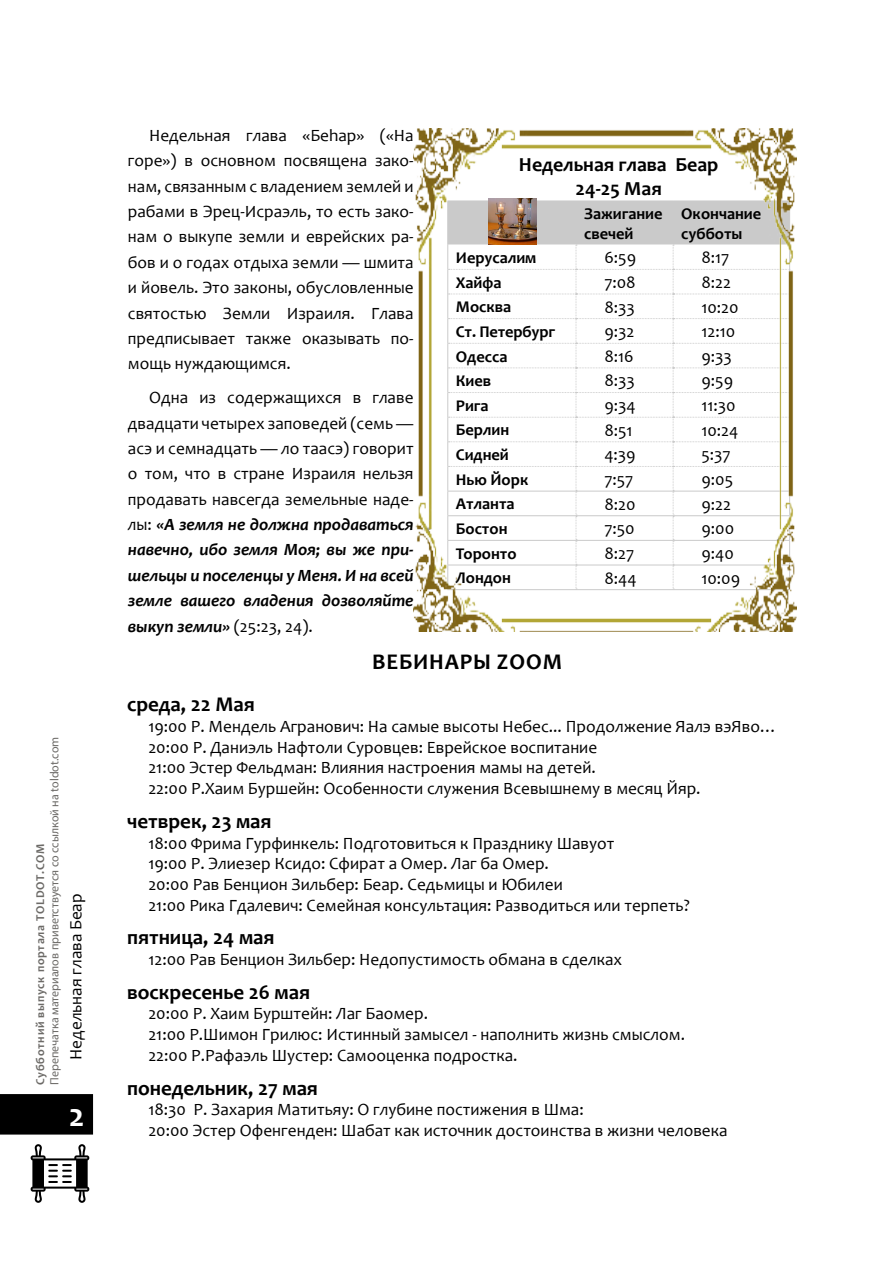
<style>
.page{position:relative;width:893px;height:1263px;background:#fff}
.page>*{position:absolute;margin:0;border:0;box-sizing:border-box;transform-origin:0 0}
.t1{font:700 33px "Candara";color:#fff}
.t2{font:700 22.5px "Candara";letter-spacing:.04em;color:#000}
.t3{font:700 21px "Candara";color:#000}
.t4{font:700 19.95px/24px "Candara";color:#000;text-align:center}
.t5{font:17.25px/25.3px "Candara";color:#000}
.t6{font:700 16.35px/19.6px "Candara";color:#000}
.t7{font:12px "Myriad Pro";color:#6c6a67}
.t8{font:700 12px "Candara";letter-spacing:.06em;color:#6c6a67}
.s1{font-weight:700;font-style:italic}
</style>
<div class="page">
<div style="left:0;top:1094px;width:93px;height:40px;background:#000"></div>
<svg style="left:31px;top:1144px;width:58px;height:59px"></svg>
<img style="left:414px;top:128px;width:383px;height:503px">
<p class="t7" style="left:47px;top:1085px;width:350px;rotate:-90deg">Перепечатка материалов приветствуется со ссылкой на toldot.com</p>
<p class="t8" style="left:33px;top:1085px;width:243px;rotate:-90deg">Субботний выпуск портала TOLDOT.COM</p>
<p class="t5" style="left:63px;top:1060px;width:168px;rotate:-90deg">Недельная глава Беар</p>
<h1 class="t1" style="left:69px;top:1095px;width:17px">2</h1>
<p class="t5" style="left:128px;top:122px;width:287px;text-align:justify;text-indent:21px">Недельная глава «Беhар» («На горе») в основном посвящена зако&shy;нам, связанным с владением землей и рабами в Эрец-Исраэль, то есть зако&shy;нам о выкупе земли и еврейских ра&shy;бов и о годах отдыха земли — шмита и йовель. Это законы, обусловленные святостью Земли Израиля. Глава предписывает также оказывать по&shy;мощь нуждающимся.</p>
<p class="t5" style="left:128px;top:385px;width:287px;text-align:justify;text-indent:21px">Одна из содержащихся в главе двадцати четырех заповедей (семь — асэ и семнадцать — ло таасэ) говорит о том, что в стране Израиля нельзя продавать навсегда земельные наде&shy;лы: <span class="s1">«А земля не должна продаваться навечно, ибо земля Моя; вы же при&shy;шельцы и поселенцы у Меня. И на всей земле вашего владения дозволяйте выкуп земли»</span> (25:23, 24).</p>
<h2 class="t2" style="left:372px;top:648px;width:192px">ВЕБИНАРЫ ZOOM</h2>
<p class="t3" style="left:127px;top:691px;width:129px">среда, 22 Мая</p>
<p class="t5" style="left:148px;top:716px;width:630px;line-height:20.7px">19:00 Р. Мендель Агранович: На самые высоты Небес... Продолжение Яалэ вэЯво… 20:00 Р. Даниэль Нафтоли Суровцев: Еврейское воспитание<br>21:00 Эстер Фельдман: Влияния настроения мамы на детей.<br>22:00 Р.Хаим Буршейн: Особенности служения Всевышнему в месяц Йяр.</p>
<p class="t3" style="left:127px;top:808px;width:146px">четврек, 23 мая</p>
<p class="t5" style="left:148px;top:832px;width:543px;line-height:20.7px">18:00 Фрима Гурфинкель: Подготовиться к Празднику Шавуот<br>19:00 Р. Элиезер Ксидо: Сфират а Омер. Лаг ба Омер.<br>20:00 Рав Бенцион Зильбер: Беар. Седьмицы и Юбилеи<br>21:00 Рика Гдалевич: Семейная консультация: Разводиться или терпеть?</p>
<p class="t3" style="left:127px;top:924px;width:149px">пятница, 24 мая</p>
<p class="t5" style="left:148px;top:946px;width:475px">12:00 Рав Бенцион Зильбер: Недопустимость обмана в сделках</p>
<p class="t3" style="left:127px;top:979px;width:184px">воскресенье 26 мая</p>
<p class="t5" style="left:148px;top:1003px;width:538px;line-height:20.7px">20:00 Р. Хаим Бурштейн: Лаг Баомер.<br>21:00 Р.Шимон Грилюс: Истинный замысел - наполнить жизнь смыслом.<br>22:00 Р.Рафаэль Шустер: Самооценка подростка.</p>
<p class="t3" style="left:127px;top:1074px;width:192px">понедельник, 27 мая</p>
<p class="t5" style="left:148px;top:1099px;width:581px;line-height:20.7px">18:30 Р. Захария Матитьяу: О глубине постижения в Шма:<br>20:00 Эстер Офенгенден: Шабат как источник достоинства в жизни человека</p>
<p class="t4" style="left:519px;top:152px;width:201px">Недельная глава Беар<br>24-25 Мая</p>
<p class="t6" style="left:584px;top:204px;width:80px">Зажигание свечей</p>
<p class="t6" style="left:681px;top:204px;width:81px">Окончание субботы</p>
<p class="t6" style="left:456px;top:248px;width:82px">Иерусалим</p>
<p class="t5" style="left:604px;top:245px;width:33px">6:59</p>
<p class="t5" style="left:701px;top:245px;width:30px">8:17</p>
<p class="t6" style="left:456px;top:272px;width:47px">Хайфа</p>
<p class="t5" style="left:604px;top:269px;width:33px">7:08</p>
<p class="t5" style="left:701px;top:269px;width:31px">8:22</p>
<p class="t6" style="left:456px;top:297px;width:57px">Москва</p>
<p class="t5" style="left:604px;top:294px;width:32px">8:33</p>
<p class="t5" style="left:701px;top:294px;width:39px">10:20</p>
<p class="t6" style="left:456px;top:322px;width:101px">Ст. Петербург</p>
<p class="t5" style="left:604px;top:319px;width:32px">9:32</p>
<p class="t5" style="left:701px;top:319px;width:35px">12:10</p>
<p class="t6" style="left:456px;top:346px;width:53px">Одесса</p>
<p class="t5" style="left:604px;top:343px;width:31px">8:16</p>
<p class="t5" style="left:701px;top:343px;width:32px">9:33</p>
<p class="t6" style="left:456px;top:371px;width:37px">Киев</p>
<p class="t5" style="left:604px;top:368px;width:32px">8:33</p>
<p class="t5" style="left:701px;top:368px;width:33px">9:59</p>
<p class="t6" style="left:456px;top:395px;width:34px">Рига</p>
<p class="t5" style="left:604px;top:393px;width:33px">9:34</p>
<p class="t5" style="left:701px;top:393px;width:36px">11:30</p>
<p class="t6" style="left:456px;top:420px;width:55px">Берлин</p>
<p class="t5" style="left:604px;top:417px;width:30px">8:51</p>
<p class="t5" style="left:701px;top:417px;width:39px">10:24</p>
<p class="t6" style="left:456px;top:445px;width:54px">Сидней</p>
<p class="t5" style="left:604px;top:442px;width:33px">4:39</p>
<p class="t5" style="left:701px;top:442px;width:31px">5:37</p>
<p class="t6" style="left:456px;top:469px;width:74px">Нью Йорк</p>
<p class="t5" style="left:604px;top:467px;width:31px">7:57</p>
<p class="t5" style="left:701px;top:467px;width:33px">9:05</p>
<p class="t6" style="left:456px;top:494px;width:60px">Атланта</p>
<p class="t5" style="left:604px;top:491px;width:33px">8:20</p>
<p class="t5" style="left:701px;top:491px;width:31px">9:22</p>
<p class="t6" style="left:456px;top:519px;width:53px">Бостон</p>
<p class="t5" style="left:604px;top:516px;width:32px">7:50</p>
<p class="t5" style="left:701px;top:516px;width:34px">9:00</p>
<p class="t6" style="left:456px;top:543px;width:62px">Торонто</p>
<p class="t5" style="left:604px;top:540px;width:31px">8:27</p>
<p class="t5" style="left:701px;top:540px;width:34px">9:40</p>
<p class="t6" style="left:456px;top:568px;width:57px">Лондон</p>
<p class="t5" style="left:604px;top:565px;width:34px">8:44</p>
<p class="t5" style="left:701px;top:565px;width:40px">10:09</p>
</div>
